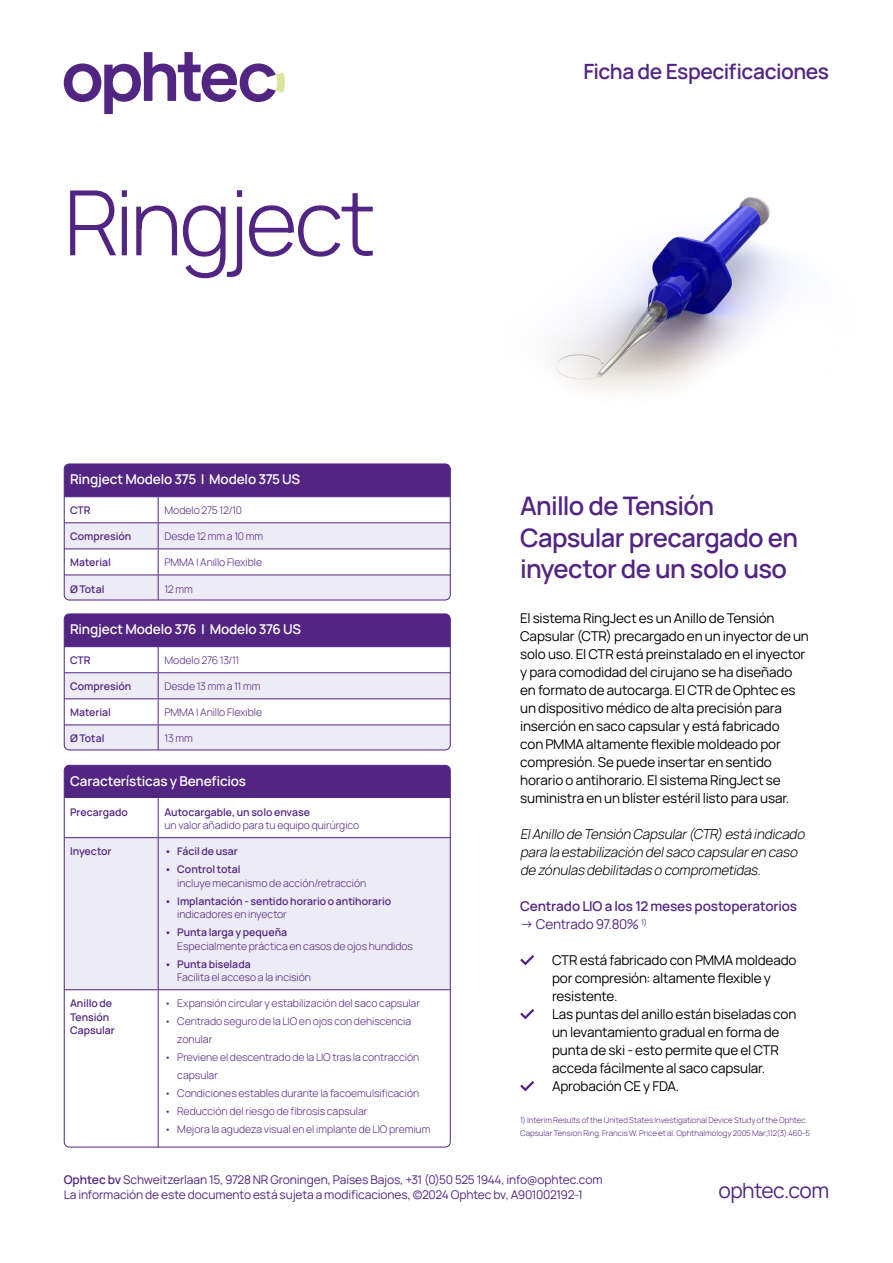
<style>
.page{position:relative;width:893px;height:1263px;background:#fff}
.page>*{position:absolute;margin:0;border:0;box-sizing:border-box;transform-origin:0 0}
.t1{font:300 90px "Manrope";letter-spacing:-.04em;color:#522583}
.t2{font:600 25.5px/31.5px "Manrope";letter-spacing:-.025em;color:#522583}
.t3{font:600 21px "Manrope";letter-spacing:-.025em;color:#522583}
.t4{font:21px "Manrope";letter-spacing:-.025em;color:#522583}
.t5{font:13.5px/18px "Manrope";letter-spacing:-.01em;color:#000}
.t6{font:italic 300 13.5px/18px "Manrope";letter-spacing:-.015em;color:#000}
.t7{font:600 13.5px "Manrope";letter-spacing:-.01em;color:#fff}
.t8{font:600 13.5px "Manrope";letter-spacing:-.01em;color:#522583}
.t9{font:13.5px "Manrope";letter-spacing:-.02em;color:#522583}
.t10{font:12px/15px "Manrope";letter-spacing:-.01em;color:#522583}
.t11{font:300 10.5px/18px "Manrope";letter-spacing:-.005em;color:#522583}
.t12{font:600 10.5px/13.5px "Manrope";letter-spacing:-.005em;color:#522583}
.t13{font:300 7.95px/13.5px "Manrope";color:#522583}
.s1{font-weight:600}
</style>
<div class="page">
<svg style="left:64px;top:52px;width:221px;height:62px"></svg>
<svg style="left:520px;top:955px;width:15px;height:11px"></svg>
<svg style="left:520px;top:1009px;width:15px;height:11px"></svg>
<svg style="left:520px;top:1081px;width:15px;height:11px"></svg>
<img style="left:555px;top:196px;width:232px;height:195px">
<div style="left:64px;top:614px;width:386px;height:33px;background:#522583"></div>
<svg style="left:64px;top:647px;width:385px;height:103px"></svg>
<div style="left:64px;top:613px;width:387px;height:137px;border:1px solid #522583;border-radius:5px"></div>
<div style="left:64px;top:765px;width:386px;height:33px;background:#522583"></div>
<div style="left:66px;top:838px;width:383px;height:151px;background:#edebf6"></div>
<hr style="left:158px;top:798px;width:1px;height:39px;background:#522583">
<hr style="left:64px;top:837px;width:94px;height:1px;background:#522583">
<hr style="left:158px;top:837px;width:292px;height:1px;background:#522583">
<hr style="left:158px;top:838px;width:1px;height:151px;background:#522583">
<hr style="left:64px;top:989px;width:94px;height:1px;background:#522583">
<hr style="left:158px;top:989px;width:292px;height:1px;background:#522583">
<hr style="left:158px;top:990px;width:1px;height:157px;background:#522583">
<div style="left:64px;top:765px;width:387px;height:382px;border:1px solid #522583;border-radius:5px"></div>
<div style="left:64px;top:464px;width:386px;height:33px;background:#522583"></div>
<svg style="left:64px;top:497px;width:385px;height:103px"></svg>
<div style="left:64px;top:463px;width:387px;height:137px;border:1px solid #522583;border-radius:5px"></div>
<h1 class="t1" style="left:64px;top:159px;width:313px">Ringject</h1>
<h3 class="t3" style="left:583px;top:56px;width:247px">Ficha de Especificaciones</h3>
<p class="t7" style="left:70px;top:470px;width:231px">Ringject Modelo 375 | Modelo 375 US</p>
<p class="t12" style="left:70px;top:503px;width:22px">CTR</p>
<p class="t11" style="left:165px;top:501px;width:79px">Modelo 275 12/10</p>
<p class="t12" style="left:70px;top:529px;width:63px">Compresión</p>
<p class="t11" style="left:165px;top:527px;width:100px">Desde 12 mm a 10 mm</p>
<p class="t12" style="left:70px;top:555px;width:42px">Material</p>
<p class="t11" style="left:165px;top:553px;width:99px">PMMA | Anillo Flexible</p>
<p class="t12" style="left:70px;top:581px;width:36px">Ø Total</p>
<p class="t11" style="left:165px;top:579px;width:30px">12 mm</p>
<h2 class="t2" style="left:520px;top:489px;width:279px">Anillo de Tensión<br>Capsular precargado en inyector de un solo uso</h2>
<p class="t5" style="left:520px;top:609px;width:290px">El sistema RingJect es un Anillo de Tensión Capsular (CTR) precargado en un inyector de un solo uso. El CTR está preinstalado en el inyector y para comodidad del cirujano se ha diseñado en formato de autocarga. El CTR de Ophtec es un dispositivo médico de alta precisión para inserción en saco capsular y está fabricado<br>con PMMA altamente flexible moldeado por compresión. Se puede insertar en sentido horario o antihorario. El sistema RingJect se suministra en un blíster estéril listo para usar.</p>
<p class="t6" style="left:520px;top:825px;width:286px">El Anillo de Tensión Capsular (CTR) está indicado para la estabilización del saco capsular en caso de zónulas debilitadas o comprometidas.</p>
<p class="t8" style="left:520px;top:897px;width:278px">Centrado LIO a los 12 meses postoperatorios</p>
<p class="t9" style="left:520px;top:915px;width:128px">→ Centrado 97.80% <sup>1)</sup></p>
<p class="t5" style="left:552px;top:951px;width:246px">CTR está fabricado con PMMA moldeado por compresión: altamente flexible y resistente.<br>Las puntas del anillo están biseladas con un levantamiento gradual en forma de punta de ski - esto permite que el CTR acceda fácilmente al saco capsular.<br>Aprobación CE y FDA.</p>
<p class="t13" style="left:520px;top:1113px;width:291px">1) Interim Results of the United States Investigational Device Study of the Ophtec<br>Capsular Tension Ring. Francis W. Price et al. Ophthalmology 2005 Mar;112(3):460-5</p>
<p class="t10" style="left:64px;top:1171px;width:540px"><span class="s1">Ophtec bv</span> Schweitzerlaan 15, 9728 NR Groningen, Países Bajos, +31 (0)50 525 1944, info@ophtec.com<br>La información de este documento está sujeta a modificaciones, ©2024 Ophtec bv, A901002192-1</p>
<p class="t7" style="left:70px;top:620px;width:232px">Ringject Modelo 376 | Modelo 376 US</p>
<p class="t12" style="left:70px;top:653px;width:22px">CTR</p>
<p class="t11" style="left:165px;top:651px;width:76px">Modelo 276 13/11</p>
<p class="t12" style="left:70px;top:679px;width:63px">Compresión</p>
<p class="t11" style="left:165px;top:677px;width:98px">Desde 13 mm a 11 mm</p>
<p class="t12" style="left:70px;top:705px;width:42px">Material</p>
<p class="t11" style="left:165px;top:703px;width:99px">PMMA | Anillo Flexible</p>
<p class="t12" style="left:70px;top:731px;width:36px">Ø Total</p>
<p class="t11" style="left:165px;top:729px;width:30px">13 mm</p>
<p class="t7" style="left:70px;top:771px;width:178px">Características y Beneficios</p>
<p class="t12" style="left:70px;top:805px;width:59px">Precargado</p>
<p class="t12" style="left:165px;top:805px;width:147px">Autocargable, un solo envase</p>
<p class="t11" style="left:165px;top:816px;width:196px">un valor añadido para tu equipo quirúrgico</p>
<p class="t12" style="left:70px;top:844px;width:43px">Inyector</p>
<p class="t12" style="left:165px;top:844px;width:75px">• Fácil de usar</p>
<p class="t12" style="left:165px;top:862px;width:77px">• Control total</p>
<p class="t11" style="left:177px;top:873px;width:190px">incluye mecanismo de acción/retracción</p>
<p class="t12" style="left:165px;top:894px;width:228px">• Implantación - sentido horario o antihorario</p>
<p class="t11" style="left:177px;top:905px;width:111px">indicadores en inyector</p>
<p class="t12" style="left:165px;top:925px;width:124px">• Punta larga y pequeña</p>
<p class="t11" style="left:177px;top:936px;width:237px">Especialmente práctica en casos de ojos hundidos</p>
<p class="t12" style="left:165px;top:957px;width:88px">• Punta biselada</p>
<p class="t11" style="left:177px;top:968px;width:135px">Facilita el acceso a la incisión</p>
<p class="t12" style="left:70px;top:996px;width:46px">Anillo de<br>Tensión<br>Capsular</p>
<p class="t11" style="left:165px;top:994px;width:257px">• Expansión circular y estabilización del saco capsular</p>
<p class="t11" style="left:177px;top:1012px;width:235px;text-indent:-13px">• Centrado seguro de la LIO en ojos con dehiscencia zonular</p>
<p class="t11" style="left:177px;top:1048px;width:243px;text-indent:-13px">• Previene el descentrado de la LIO tras la contracción capsular</p>
<p class="t11" style="left:165px;top:1084px;width:256px">• Condiciones estables durante la facoemulsificación</p>
<p class="t11" style="left:165px;top:1102px;width:204px">• Reducción del riesgo de fibrosis capsular</p>
<p class="t11" style="left:165px;top:1120px;width:267px">• Mejora la agudeza visual en el implante de LIO premium</p>
<h3 class="t4" style="left:718px;top:1175px;width:112px">ophtec.com</h3>
</div>
